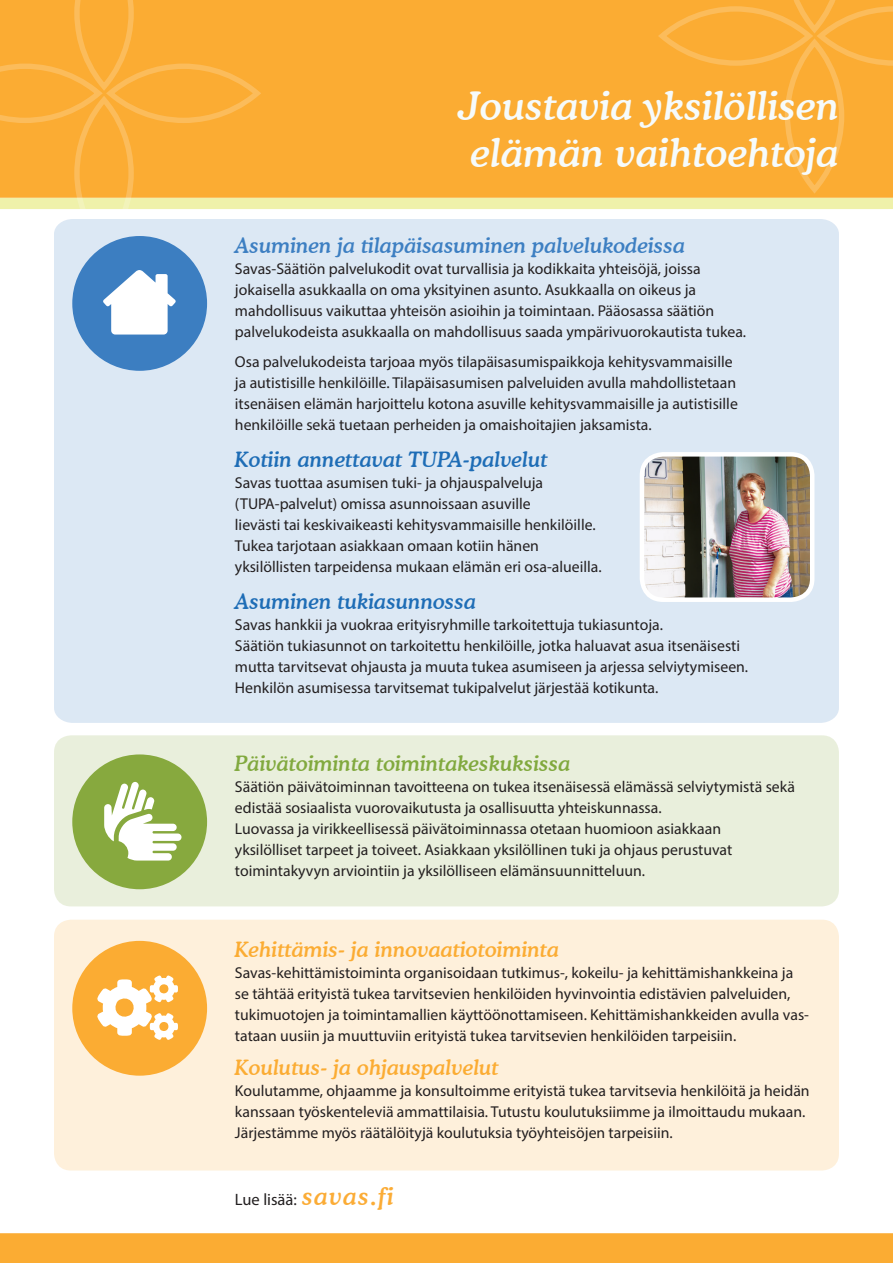
<style>
.page{position:relative;width:893px;height:1263px;background:#fff}
.page>*{position:absolute;margin:0;border:0;box-sizing:border-box;transform-origin:0 0}
.t1{font:italic 500 39px/46.8px "Cooper BT";color:#f6fbfb;text-align:center}
.t2{font:italic 500 21px "Cooper BT";color:#fbac33}
.t3{font:italic 500 21px "Cooper BT";color:#1e6db6}
.t4{font:italic 500 21px "Cooper BT";color:#3d7fc2}
.t5{font:italic 500 21px "Cooper BT";color:#81a93e}
.t6{font:16.5px "Myriad Pro";color:#231f20}
.t7{font:15.75px/21px "Myriad Pro";color:#231f20}
.s1{font-family:"Cooper BT";font-weight:500;font-style:italic;font-size:24px;color:#fbac36}
</style>
<div class="page">
<div style="left:263px;top:198px;width:630px;height:11px;background:#eff1aa"></div>
<div style="left:263px;top:0;width:630px;height:198px;background:#fbac33"></div>
<svg style="left:0;top:0;width:263px;height:209px;background:#fab13d"></svg>
<svg style="left:656px;top:0;width:237px;height:195px;background:#fbad37"></svg>
<div style="left:54px;top:219px;width:785px;height:504px;background:#dce8f4"></div>
<div style="left:54px;top:735px;width:785px;height:171px;background:#e9efdc;border-radius:17px"></div>
<div style="left:54px;top:920px;width:785px;height:250px;background:#fef0db;border-radius:17px"></div>
<div style="left:0;top:1233px;width:893px;height:30px;background:#fbac33"></div>
<div style="left:72px;top:941px;width:135px;height:135px;background:#fbac33;border-radius:50%"></div>
<svg style="left:97px;top:975px;width:81px;height:65px"></svg>
<div style="left:72px;top:754px;width:135px;height:135px;background:#87a93e;border-radius:50%"></div>
<svg style="left:104px;top:782px;width:77px;height:78px"></svg>
<div style="left:72px;top:236px;width:135px;height:135px;background:#3c7ec1;border-radius:50%"></div>
<svg style="left:103px;top:270px;width:73px;height:65px"></svg>
<div style="left:121px;top:291px;width:40px;height:40px;background:#fff"></div>
<img style="left:642px;top:454px;width:170px;height:146px">
<div style="left:640px;top:452px;width:174px;height:150px;border:4px solid #fff;border-radius:21px"></div>
<h1 class="t1" style="left:458px;top:83px;width:382px">Joustavia yksilöllisen elämän vaihtoehtoja</h1>
<h2 class="t4" style="left:235px;top:233px;width:452px">Asuminen ja tilapäisasuminen palvelukodeissa</h2>
<p class="t7" style="left:235px;top:258px;width:513px">Savas-Säätiön palvelukodit ovat turvallisia ja kodikkaita yhteisöjä, joissa jokaisella asukkaalla on oma yksityinen asunto. Asukkaalla on oikeus ja mahdollisuus vaikuttaa yhteisön asioihin ja toimintaan. Pääosassa säätiön palvelukodeista asukkaalla on mahdollisuus saada ympärivuorokautista tukea.</p>
<p class="t7" style="left:235px;top:351px;width:504px">Osa palvelukodeista tarjoaa myös tilapäisasumispaikkoja kehitysvammaisille ja autistisille henkilöille. Tilapäisasumisen palveluiden avulla mahdollistetaan itsenäisen elämän harjoittelu kotona asuville kehitysvammaisille ja autistisille henkilöille sekä tuetaan perheiden ja omaishoitajien jaksamista.</p>
<h2 class="t3" style="left:235px;top:447px;width:314px">Kotiin annettavat TUPA-palvelut</h2>
<p class="t7" style="left:235px;top:472px;width:368px">Savas tuottaa asumisen tuki- ja ohjauspalveluja (TUPA-palvelut) omissa asunnoissaan asuville<br>lievästi tai keskivaikeasti kehitysvammaisille henkilöille.<br>Tukea tarjotaan asiakkaan omaan kotiin hänen yksilöllisten tarpeidensa mukaan elämän eri osa-alueilla.</p>
<h2 class="t3" style="left:235px;top:589px;width:243px">Asuminen tukiasunnossa</h2>
<p class="t7" style="left:235px;top:614px;width:515px">Savas hankkii ja vuokraa erityisryhmille tarkoitettuja tukiasuntoja.<br>Säätiön tukiasunnot on tarkoitettu henkilöille, jotka haluavat asua itsenäisesti mutta tarvitsevat ohjausta ja muuta tukea asumiseen ja arjessa selviytymiseen.<br>Henkilön asumisessa tarvitsemat tukipalvelut järjestää kotikunta.</p>
<h2 class="t5" style="left:235px;top:750px;width:337px">Päivätoiminta toimintakeskuksissa</h2>
<p class="t7" style="left:235px;top:775px;width:562px">Säätiön päivätoiminnan tavoitteena on tukea itsenäisessä elämässä selviytymistä sekä edistää sosiaalista vuorovaikutusta ja osallisuutta yhteiskunnassa.<br>Luovassa ja virikkeellisessä päivätoiminnassa otetaan huomioon asiakkaan<br>yksilölliset tarpeet ja toiveet. Asiakkaan yksilöllinen tuki ja ohjaus perustuvat toimintakyvyn arviointiin ja yksilölliseen elämänsuunnitteluun.</p>
<h2 class="t2" style="left:235px;top:936px;width:326px">Kehittämis- ja innovaatiotoiminta</h2>
<p class="t7" style="left:235px;top:962px;width:576px">Savas-kehittämistoiminta organisoidaan tutkimus-, kokeilu- ja kehittämishankkeina ja se tähtää erityistä tukea tarvitsevien henkilöiden hyvinvointia edistävien palveluiden, tukimuotojen ja toimintamallien käyttöönottamiseen. Kehittämishankkeiden avulla vas&shy;tataan uusiin ja muuttuviin erityistä tukea tarvitsevien henkilöiden tarpeisiin.</p>
<h2 class="t2" style="left:235px;top:1055px;width:265px">Koulutus- ja ohjauspalvelut</h2>
<p class="t7" style="left:235px;top:1080px;width:576px">Koulutamme, ohjaamme ja konsultoimme erityistä tukea tarvitsevia henkilöitä ja heidän kanssaan työskenteleviä ammattilaisia. Tutustu koulutuksiimme ja ilmoittaudu mukaan.<br>Järjestämme myös räätälöityjä koulutuksia työyhteisöjen tarpeisiin.</p>
<p class="t6" style="left:235px;top:1189px;width:160px">Lue lisää: <span class="s1">savas.fi</span></p>
</div>
